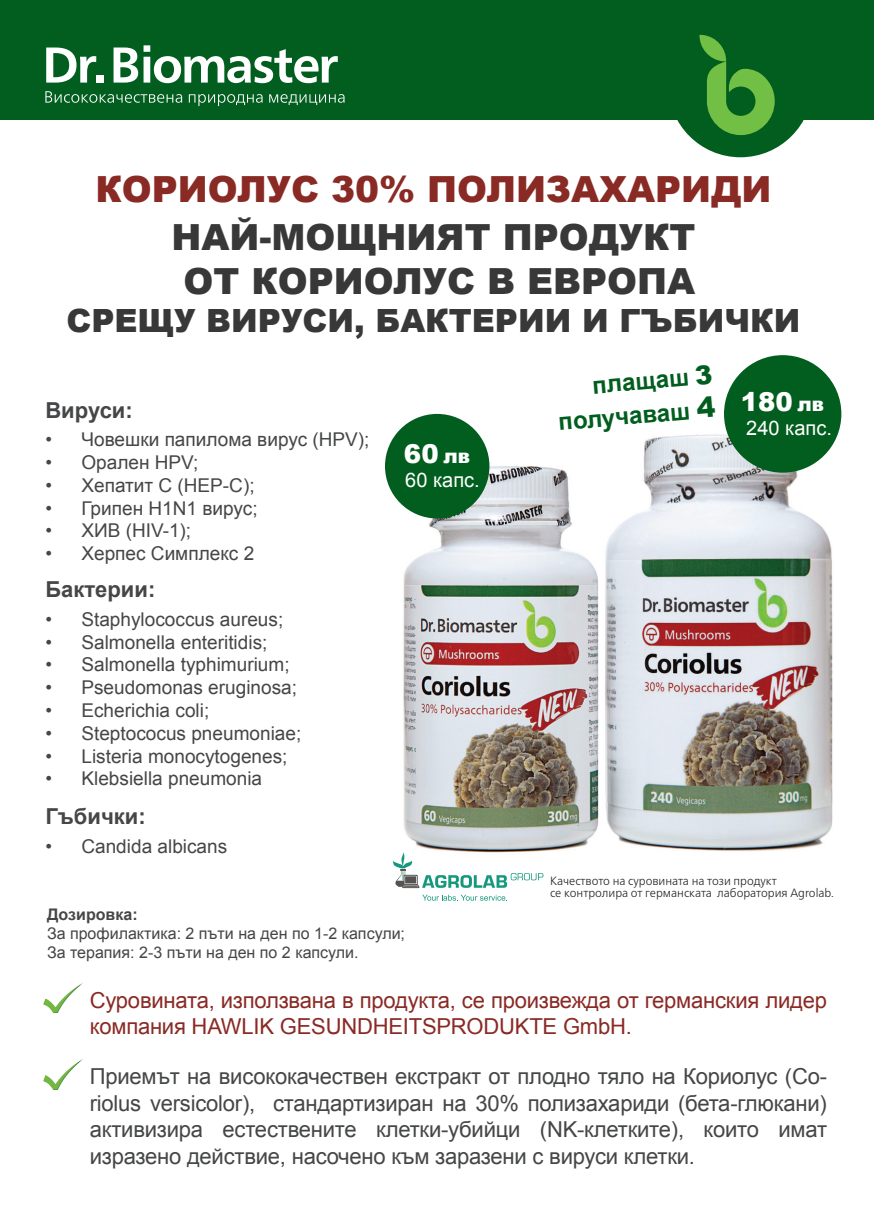
<style>
.page{position:relative;width:874px;height:1225px;background:#fff}
.page>*{position:absolute;margin:0;border:0;box-sizing:border-box;transform-origin:0 0}
.t1{font:900 36px "Arial";color:#383839}
.t2{font:900 36px "Arial";color:#8a2a25}
.t3{font:900 32px "Arial";color:#383839}
.t4{font:900 26px "Arial";color:#fff}
.t5{font:700 24px "Arial";color:#025e1f}
.t6{font:22px/26.4px "Arial";letter-spacing:-.01em;color:#454647;text-align:justify}
.t7{font:22px/26.4px "Arial";letter-spacing:-.01em;color:#8a2a25}
.t8{font:700 22px "Arial";color:#454647}
.t9{font:20px "Arial";color:#fff}
.t10{font:19px "Arial";color:#454647}
.t11{font:16px "Arial";color:#454647}
.t12{font:700 16px "Arial";color:#454647}
.Нормален{font:300 12px/12.6px "Frutiger Neue LTW1 G";color:#231f20;scale:.95 1}
.s1{font-size:20px}
.s2{font-weight:900;font-size:26px}
.s3{font-weight:900;font-size:28px}
</style>
<div class="page">
<img style="left:400px;top:422px;width:441px;height:430px">
<img style="left:44px;top:1059px;width:39px;height:30px">
<div style="left:385px;top:414px;width:104px;height:104px;background:#025e1f;border-radius:50%"></div>
<svg style="left:393px;top:852px;width:150px;height:36px"></svg>
<svg style="left:422px;top:894px;width:85px;height:7px"></svg>
<img style="left:44px;top:983px;width:39px;height:30px">
<div style="left:0;top:0;width:873px;height:120px;background:#025e1f"></div>
<div style="left:668px;top:13px;width:144px;height:144px;background:#025e1f;border-radius:50%"></div>
<svg style="left:699px;top:35px;width:75px;height:100px"></svg>
<svg style="left:46px;top:48px;width:50px;height:35px"></svg>
<div style="left:96px;top:75px;width:8px;height:8px;background:#fff"></div>
<svg style="left:113px;top:45px;width:225px;height:38px"></svg>
<svg style="left:45px;top:91px;width:137px;height:12px"></svg>
<svg style="left:189px;top:94px;width:73px;height:12px"></svg>
<svg style="left:269px;top:94px;width:75px;height:11px"></svg>
<div style="left:723px;top:355px;width:117px;height:117px;background:#025e1f;border-radius:50%"></div>
<p class="t2" style="left:95px;top:163px;width:677px">КОРИОЛУС 30% ПОЛИЗАХАРИДИ</p>
<p class="t1" style="left:171px;top:211px;width:525px">НАЙ-МОЩНИЯТ ПРОДУКТ</p>
<p class="t1" style="left:183px;top:255px;width:513px">ОТ КОРИОЛУС В ЕВРОПА</p>
<p class="t3" style="left:66px;top:297px;width:735px">СРЕЩУ ВИРУСИ, БАКТЕРИИ И ГЪБИЧКИ</p>
<p class="t8" style="left:45px;top:395px;width:89px">Вируси:</p>
<p class="t10" style="left:45px;top:427px;width:325px">• Човешки папилома вирус (HPV);</p>
<p class="t10" style="left:45px;top:450px;width:154px">• Орален HPV;</p>
<p class="t10" style="left:45px;top:473px;width:211px">• Хепатит С (HEP-C);</p>
<p class="t10" style="left:45px;top:495px;width:214px">• Грипен H1N1 вирус;</p>
<p class="t10" style="left:45px;top:518px;width:147px">• ХИВ (HIV-1);</p>
<p class="t10" style="left:45px;top:541px;width:210px">• Херпес Симплекс 2</p>
<p class="t8" style="left:45px;top:575px;width:111px">Бактерии:</p>
<p class="t10" style="left:45px;top:606px;width:239px">• Staphylococcus aureus;</p>
<p class="t10" style="left:45px;top:629px;width:223px">• Salmonella enteritidis;</p>
<p class="t10" style="left:45px;top:652px;width:245px">• Salmonella typhimurium;</p>
<p class="t10" style="left:45px;top:675px;width:253px">• Pseudomonas eruginosa;</p>
<p class="t10" style="left:45px;top:698px;width:165px">• Echerichia coli;</p>
<p class="t10" style="left:45px;top:720px;width:257px">• Steptococus pneumoniae;</p>
<p class="t10" style="left:45px;top:743px;width:243px">• Listeria monocytogenes;</p>
<p class="t10" style="left:45px;top:766px;width:218px">• Klebsiella pneumonia</p>
<p class="t8" style="left:45px;top:802px;width:102px">Гъбички:</p>
<p class="t10" style="left:45px;top:833px;width:183px">• Candida albicans</p>
<p class="t4" style="left:404px;top:435px;width:67px">60 <span class="s1">лв</span></p>
<p class="t9" style="left:405px;top:467px;width:76px">60 капс.</p>
<p class="t12" style="left:47px;top:903px;width:92px">Дозировка:</p>
<p class="t11" style="left:47px;top:923px;width:359px">За профилактика: 2 пъти на ден по 1-2 капсули;</p>
<p class="t11" style="left:47px;top:942px;width:313px">За терапия: 2-3 пъти на ден по 2 капсули.</p>
<p class="t5" style="left:590px;top:369px;width:122px;rotate:-5deg">плащаш <span class="s2">3</span></p>
<p class="t5" style="left:557px;top:406px;width:159px;rotate:-5deg">получаваш <span class="s3">4</span></p>
<p class="t4" style="left:740px;top:382px;width:85px">180 <span class="s1">лв</span></p>
<p class="t9" style="left:746px;top:414px;width:87px">240 капс.</p>
<p class="Нормален" style="left:549px;top:874px;width:300px">Качеството на суровината на този продукт<br>се контролира от германската лаборатория Agrolab.</p>
<p class="t7" style="left:90px;top:987px;width:738px">Суровината, използвана в продукта, се произвежда от германския лидер компания HAWLIK GESUNDHEITSPRODUKTE GmbH.</p>
<p class="t6" style="left:90px;top:1063px;width:738px">Приемът на висококачествен екстракт от плодно тяло на Кориолус (Co&shy;riolus versicolor), стандартизиран на 30% полизахариди (бета-глюкани) активизира естествените клетки-убийци (NK-клетките), които имат изразено действие, насочено към заразени с вируси клетки.</p>
</div>
